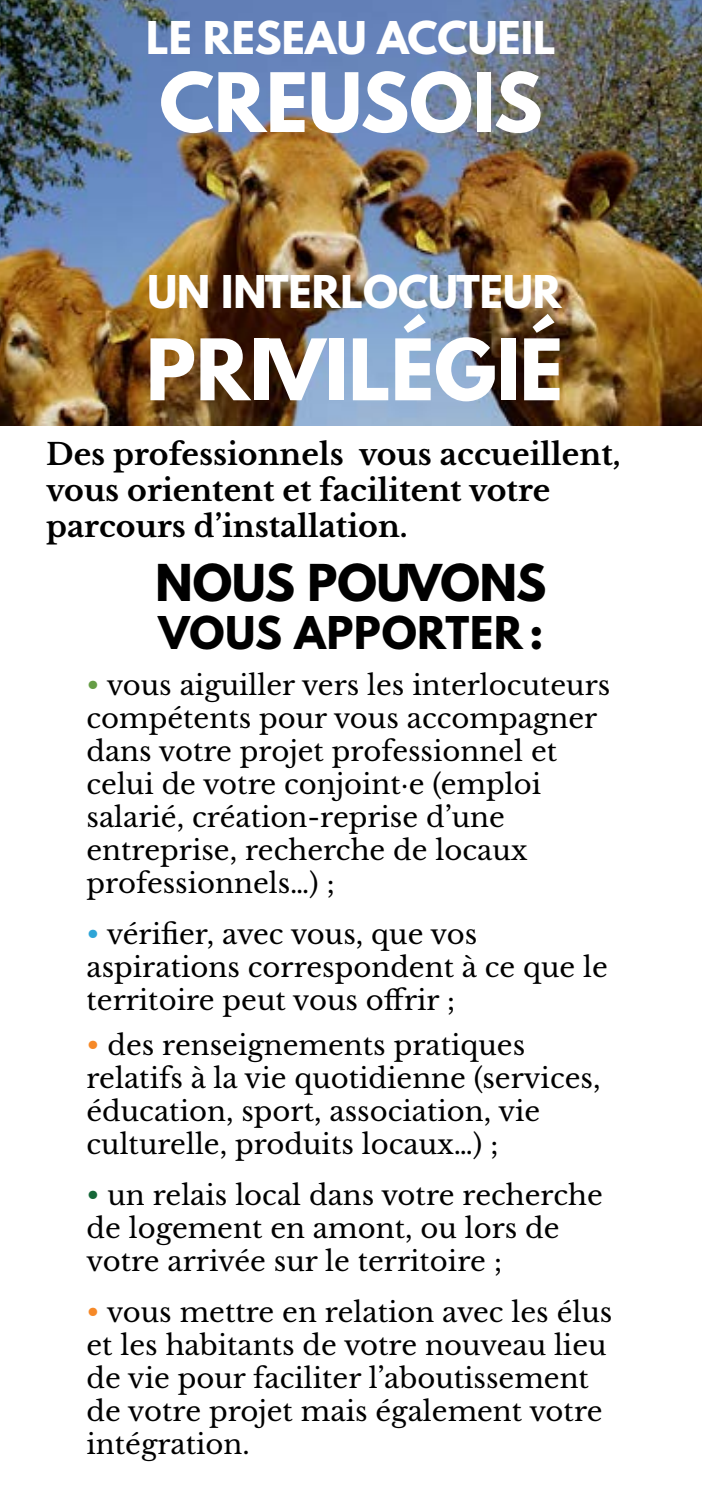
<style>
.page{position:relative;width:702px;height:1489px;background:#fff}
.page>*{position:absolute;margin:0;border:0;box-sizing:border-box;transform-origin:0 0}
.t1{font:700 75px "League Spartan";color:#fff}
.t2{font:700 72.5px "League Spartan";color:#fff}
.t3{font:700 45px "League Spartan";color:#000}
.t4{font:700 40px "League Spartan";color:#fff}
.t5{font:700 40px "League Spartan";letter-spacing:.02em;color:#000}
.t6{font:700 30px/36px "Libre Baskerville";color:#000}
.t7{font:27.5px/33px "Libre Baskerville";color:#000}
.s1{color:#669d46}
.s2{color:#2ea5d7}
.s3{color:#f68928}
.s4{color:#166738}
</style>
<div class="page">
<img style="left:0;top:0;width:702px;height:425px">
<h3 class="t4" style="left:146px;top:7px;width:411px">LE RESEAU ACCUEIL</h3>
<h2 class="t2" style="left:159px;top:46px;width:384px">CREUSOIS</h2>
<h3 class="t4" style="left:147px;top:260px;width:415px">UN INTERLOCUTEUR</h3>
<h1 class="t1" style="left:146px;top:311px;width:418px">PRIVILÉGIÉ</h1>
<p class="t6" style="left:46px;top:436px;width:576px">Des professionnels vous accueillent, vous orientent et facilitent votre parcours d’installation.</p>
<h3 class="t3" style="left:155px;top:547px;width:392px">NOUS POUVONS</h3>
<h3 class="t5" style="left:159px;top:601px;width:386px">VOUS APPORTER :</h3>
<p class="t7" style="left:86px;top:668px;width:525px"><span class="s1">•</span> vous aiguiller vers les interlocuteurs compétents pour vous accompagner dans votre projet professionnel et celui de votre conjoint·e (emploi salarié, création-reprise d’une entreprise, recherche de locaux professionnels…) ;</p>
<p class="t7" style="left:86px;top:917px;width:523px"><span class="s2">•</span> vérifier, avec vous, que vos aspirations correspondent à ce que le territoire peut vous offrir ;</p>
<p class="t7" style="left:86px;top:1028px;width:515px"><span class="s3">•</span> des renseignements pratiques relatifs à la vie quotidienne (services, éducation, sport, association, vie culturelle, produits locaux…) ;</p>
<p class="t7" style="left:86px;top:1178px;width:518px"><span class="s4">•</span> un relais local dans votre recherche de logement en amont, ou lors de votre arrivée sur le territoire ;</p>
<p class="t7" style="left:86px;top:1295px;width:527px"><span class="s3">•</span> vous mettre en relation avec les élus et les habitants de votre nouveau lieu de vie pour faciliter l’aboutissement de votre projet mais également votre intégration.</p>
</div>
